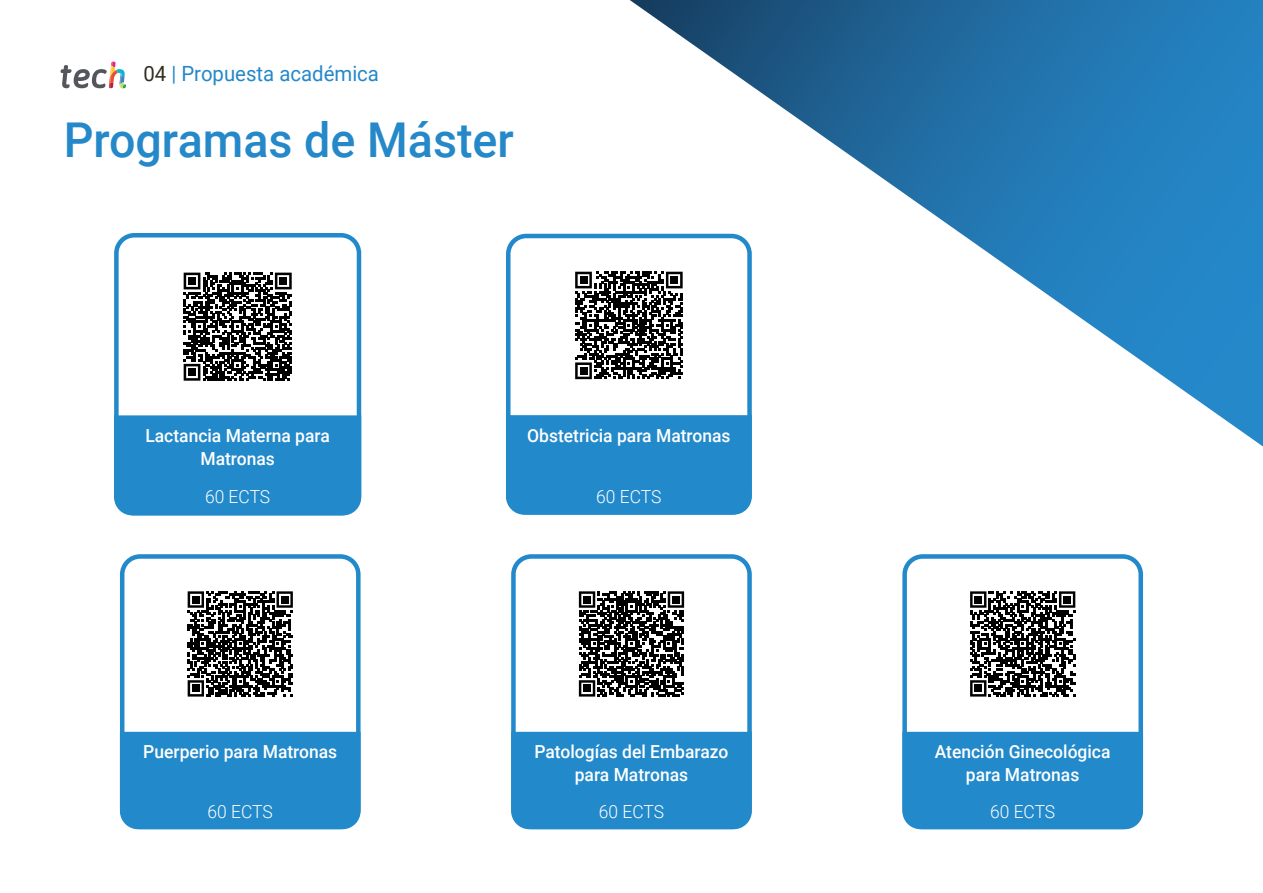
<style>
.page{position:relative;width:1263px;height:893px;background:#fff}
.page>*{position:absolute;margin:0;border:0;box-sizing:border-box;transform-origin:0 0}
.t1{font:500 48px "Roboto";color:#2488c9}
.t2{font:21px "Roboto";color:#2488c9}
.t3{font:500 18px/22.5px "Roboto";color:#fff;text-align:center}
.t4{font:300 18px "Roboto";letter-spacing:-.005em;color:#fff}
.s1{color:#312e20}
</style>
<div class="page">
<div style="left:114px;top:415px;width:247px;height:100px;background:#2289cb"></div>
<div style="left:506px;top:415px;width:246px;height:100px;background:#2289cb"></div>
<div style="left:904px;top:732px;width:239px;height:97px;background:#2289cb"></div>
<div style="left:120px;top:732px;width:239px;height:97px;background:#2289cb"></div>
<div style="left:511px;top:732px;width:241px;height:97px;background:#2289cb"></div>
<svg style="left:61px;top:62px;width:65px;height:27px"></svg>
<div style="left:114px;top:233px;width:247px;height:282px;border:4px solid #2289cb;border-radius:18px"></div>
<div style="left:506px;top:234px;width:246px;height:281px;border:4px solid #2289cb;border-radius:18px"></div>
<div style="left:902px;top:554px;width:241px;height:275px;border:4px solid #2289cb;border-radius:18px"></div>
<div style="left:120px;top:554px;width:241px;height:275px;border:4px solid #2289cb;border-radius:18px"></div>
<div style="left:511px;top:554px;width:241px;height:275px;border:4px solid #2289cb;border-radius:18px"></div>
<svg style="left:184px;top:273px;width:108px;height:108px"></svg>
<div style="left:188px;top:277px;width:8px;height:8px;background:#000"></div>
<div style="left:280px;top:277px;width:7px;height:8px;background:#000"></div>
<div style="left:188px;top:369px;width:8px;height:7px;background:#000"></div>
<svg style="left:575px;top:272px;width:27px;height:107px"></svg>
<div style="left:580px;top:276px;width:7px;height:8px;background:#000"></div>
<div style="left:580px;top:367px;width:7px;height:7px;background:#000"></div>
<svg style="left:970px;top:591px;width:105px;height:106px"></svg>
<div style="left:975px;top:596px;width:7px;height:7px;background:#000"></div>
<div style="left:1064px;top:596px;width:7px;height:7px;background:#000"></div>
<div style="left:975px;top:685px;width:7px;height:7px;background:#000"></div>
<svg style="left:188px;top:591px;width:105px;height:106px"></svg>
<div style="left:192px;top:596px;width:7px;height:7px;background:#000"></div>
<div style="left:281px;top:596px;width:7px;height:7px;background:#000"></div>
<div style="left:192px;top:685px;width:7px;height:7px;background:#000"></div>
<svg style="left:579px;top:591px;width:105px;height:106px"></svg>
<div style="left:583px;top:596px;width:8px;height:7px;background:#000"></div>
<div style="left:672px;top:596px;width:7px;height:7px;background:#000"></div>
<div style="left:583px;top:685px;width:8px;height:7px;background:#000"></div>
<svg style="left:602px;top:0;width:661px;height:446px"></svg>
<p class="t2" style="left:144px;top:58px;width:237px"><span class="s1">04</span> | Propuesta académica</p>
<h1 class="t1" style="left:64px;top:106px;width:452px">Programas de Máster</h1>
<p class="t3" style="left:527px;top:424px;width:205px">Obstetricia para Matronas</p>
<p class="t3" style="left:145px;top:424px;width:186px">Lactancia Materna para<br>Matronas</p>
<p class="t4" style="left:205px;top:484px;width:67px">60 ECTS</p>
<p class="t4" style="left:596px;top:484px;width:67px">60 ECTS</p>
<p class="t3" style="left:143px;top:740px;width:195px">Puerperio para Matronas</p>
<p class="t3" style="left:534px;top:740px;width:195px">Patologías del Embarazo para Matronas</p>
<p class="t3" style="left:935px;top:740px;width:177px">Atención Ginecológica para Matronas</p>
<p class="t4" style="left:208px;top:799px;width:67px">60 ECTS</p>
<p class="t4" style="left:599px;top:799px;width:67px">60 ECTS</p>
<p class="t4" style="left:990px;top:799px;width:67px">60 ECTS</p>
</div>
